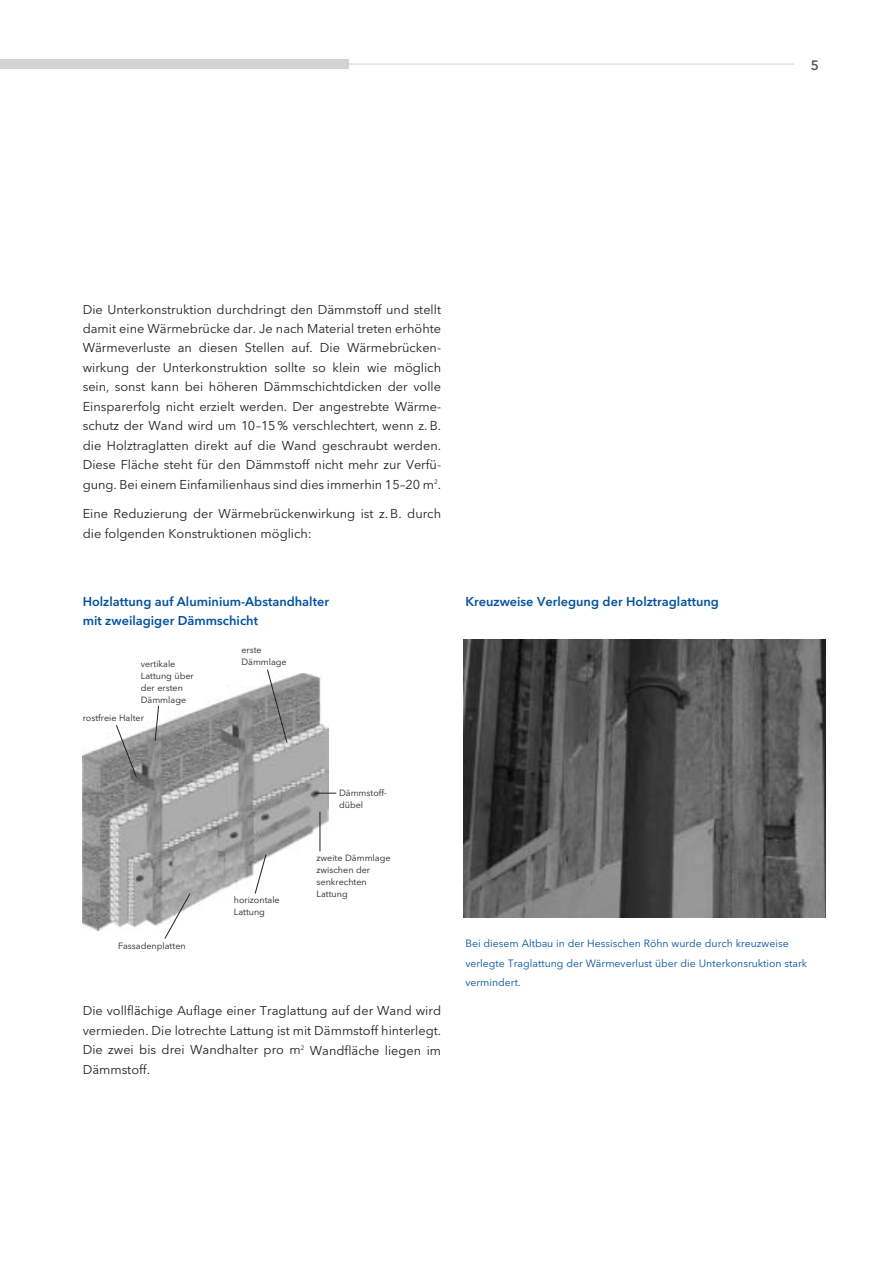
<style>
.page{position:relative;width:894px;height:1263px;background:#fff}
.page>*{position:absolute;margin:0;border:0;box-sizing:border-box;transform-origin:0 0}
.t1{font:600 13.5px "Avenir Next LT Pro";color:#57585b}
.t2{font:12.75px/19.5px "Avenir Next LT Pro";color:#231f1f;text-align:justify}
.t3{font:600 12.75px "Avenir Next LT Pro";color:#00529f}
.t4{font:10.5px/19.5px "Avenir Next LT Pro";color:#00529f}
.t5{font:9px/12px "Avenir Next LT Pro";color:#231f1f}
</style>
<div class="page">
<hr style="left:0;top:64px;width:794px;height:1px;background:#d1d3d5">
<div style="left:0;top:60px;width:349px;height:9px;background:#d1d3d5"></div>
<img style="left:464px;top:639px;width:361px;height:279px">
<img style="left:82px;top:674px;width:246px;height:256px">
<svg style="left:116px;top:725px;width:21px;height:53px"></svg>
<svg style="left:155px;top:705px;width:4px;height:36px"></svg>
<svg style="left:267px;top:669px;width:21px;height:74px"></svg>
<svg style="left:164px;top:893px;width:27px;height:46px"></svg>
<svg style="left:255px;top:854px;width:12px;height:40px"></svg>
<svg style="left:315px;top:793px;width:21px;height:1px"></svg>
<hr style="left:320px;top:812px;width:1px;height:39px;background:#231f1f">
<p class="t1" style="left:811px;top:60px;width:10px">5</p>
<p class="t2" style="left:83px;top:300px;width:360px">Die Unterkonstruktion durchdringt den Dämmstoff und stellt damit eine Wärmebrücke dar. Je nach Material treten erhöhte Wärmeverluste an diesen Stellen auf. Die Wärmebrücken&shy;wirkung der Unterkonstruktion sollte so klein wie möglich sein, sonst kann bei höheren Dämmschichtdicken der volle Einsparerfolg nicht erzielt werden. Der angestrebte Wärme&shy;schutz der Wand wird um 10–15 % verschlechtert, wenn z. B. die Holztraglatten direkt auf die Wand geschraubt werden.<br>Diese Fläche steht für den Dämmstoff nicht mehr zur Verfü&shy;gung. Bei einem Einfamilienhaus sind dies immerhin 15–20 m<sup>2</sup>.</p>
<p class="t2" style="left:83px;top:505px;width:360px">Eine Reduzierung der Wärmebrückenwirkung ist z. B. durch die folgenden Konstruktionen möglich:</p>
<p class="t3" style="left:83px;top:597px;width:248px">Holzlattung auf Aluminium-Abstandhalter</p>
<p class="t3" style="left:465px;top:597px;width:255px">Kreuzweise Verlegung der Holztraglattung</p>
<p class="t3" style="left:83px;top:616px;width:177px">mit zweilagiger Dämmschicht</p>
<p class="t5" style="left:141px;top:658px;width:55px">vertikale<br>Lattung über der ersten<br>Dämmlage</p>
<p class="t5" style="left:83px;top:713px;width:63px">rostfreie Halter</p>
<p class="t5" style="left:241px;top:645px;width:47px">erste<br>Dämmlage</p>
<p class="t5" style="left:234px;top:895px;width:48px">horizontale<br>Lattung</p>
<p class="t5" style="left:339px;top:788px;width:50px">Dämmstoff&shy;dübel</p>
<p class="t5" style="left:317px;top:853px;width:75px">zweite Dämmlage zwischen der senkrechten<br>Lattung</p>
<p class="t5" style="left:118px;top:941px;width:69px">Fassadenplatten</p>
<p class="t2" style="left:83px;top:1002px;width:360px">Die vollflächige Auflage einer Traglattung auf der Wand wird vermieden. Die lotrechte Lattung ist mit Dämmstoff hinterlegt.<br>Die zwei bis drei Wandhalter pro m<sup>2</sup> Wandfläche liegen im Dämmstoff.</p>
<p class="t4" style="left:465px;top:935px;width:343px">Bei diesem Altbau in der Hessischen Röhn wurde durch kreuzweise verlegte Traglattung der Wärmeverlust über die Unterkonsruktion stark vermindert.</p>
</div>
